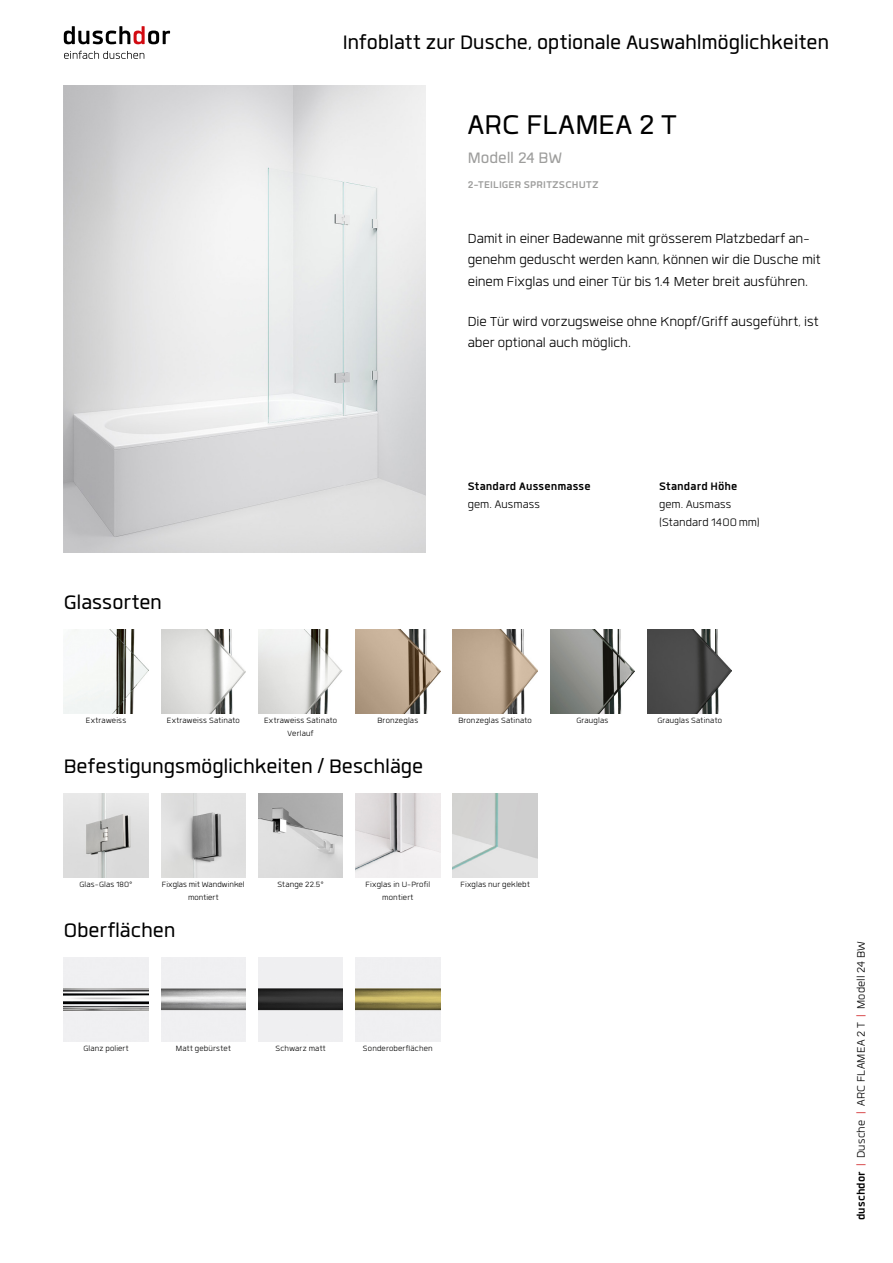
<style>
.page{position:relative;width:893px;height:1263px;background:#fff}
.page>*{position:absolute;margin:0;border:0;box-sizing:border-box;transform-origin:0 0}
.t1{font:37.5px "Quan";letter-spacing:.01em;color:#000}
.t2{font:27px "Quan";letter-spacing:-.005em;color:#000}
.t3{font:21px "Quan";letter-spacing:-.005em;color:#9d9d9c}
.t4{font:18px/21.6px "Quan";color:#000}
.t5{font:15px/18px "Quan";letter-spacing:.005em;color:#000}
.t6{font:700 15px "Quan";letter-spacing:.005em;color:#000}
.t7{font:700 13.5px "Quan";letter-spacing:.015em;color:#9d9d9c}
.t8{font:10.5px/12.6px "Quan";letter-spacing:.015em;color:#000;text-align:center}
.s1{font-weight:700}
.s2{color:#cd1719}
</style>
<div class="page">
<img style="left:64px;top:85px;width:361px;height:467px">
<img style="left:161px;top:629px;width:85px;height:85px">
<img style="left:161px;top:793px;width:85px;height:85px">
<img style="left:161px;top:957px;width:85px;height:85px">
<img style="left:647px;top:629px;width:85px;height:85px">
<img style="left:64px;top:629px;width:84px;height:85px">
<img style="left:64px;top:793px;width:84px;height:85px">
<img style="left:64px;top:957px;width:84px;height:85px">
<img style="left:550px;top:629px;width:85px;height:85px">
<img style="left:453px;top:793px;width:84px;height:85px">
<img style="left:356px;top:629px;width:84px;height:85px">
<img style="left:356px;top:957px;width:84px;height:85px">
<img style="left:258px;top:629px;width:85px;height:85px">
<img style="left:258px;top:793px;width:85px;height:85px">
<img style="left:258px;top:957px;width:85px;height:85px">
<img style="left:453px;top:629px;width:84px;height:85px">
<img style="left:356px;top:793px;width:84px;height:85px">
<svg style="left:64px;top:26px;width:106px;height:18px"></svg>
<svg style="left:64px;top:51px;width:80px;height:8px"></svg>
<h2 class="t2" style="left:343px;top:30px;width:488px">Infoblatt zur Dusche, optionale Auswahlmöglichkeiten</h2>
<h1 class="t1" style="left:468px;top:107px;width:210px">ARC FLAMEA 2 T</h1>
<h3 class="t3" style="left:468px;top:148px;width:96px">Modell 24 BW</h3>
<p class="t7" style="left:468px;top:178px;width:132px">2-TEILIGER SPRITZSCHUTZ</p>
<h3 class="t4" style="left:468px;top:227px;width:354px">Damit in einer Badewanne mit grösserem Platzbedarf an&shy;genehm geduscht werden kann, können wir die Dusche mit einem Fixglas und einer Tür bis 1.4 Meter breit ausführen.</h3>
<h3 class="t4" style="left:468px;top:310px;width:352px">Die Tür wird vorzugsweise ohne Knopf/Griff ausgeführt, ist aber optional auch möglich.</h3>
<h2 class="t2" style="left:64px;top:589px;width:100px">Glassorten</h2>
<h3 class="t6" style="left:468px;top:479px;width:124px">Standard Aussenmasse</h3>
<h3 class="t5" style="left:468px;top:495px;width:74px">gem. Ausmass</h3>
<p class="t8" style="left:86px;top:714px;width:42px">Extraweiss</p>
<p class="t8" style="left:167px;top:714px;width:75px">Extraweiss Satinato</p>
<p class="t8" style="left:264px;top:714px;width:75px">Extraweiss Satinato</p>
<p class="t8" style="left:576px;top:714px;width:33px">Grauglas</p>
<p class="t8" style="left:288px;top:727px;width:27px">Verlauf</p>
<p class="t8" style="left:377px;top:714px;width:42px">Bronzeglas</p>
<p class="t8" style="left:458px;top:714px;width:75px">Bronzeglas Satinato</p>
<h2 class="t2" style="left:64px;top:753px;width:361px">Befestigungsmöglichkeiten / Beschläge</h2>
<p class="t8" style="left:79px;top:878px;width:55px">Glas-Glas 180°</p>
<p class="t8" style="left:162px;top:878px;width:84px">Fixglas mit Wandwinkel montiert</p>
<h2 class="t2" style="left:64px;top:917px;width:113px">Oberflächen</h2>
<p class="t8" style="left:277px;top:878px;width:48px">Stange 22.5°</p>
<p class="t8" style="left:365px;top:878px;width:66px">Fixglas in U-Profil montiert</p>
<p class="t8" style="left:460px;top:878px;width:71px">Fixglas nur geklebt</p>
<p class="t8" style="left:83px;top:1042px;width:47px">Glanz poliert</p>
<p class="t8" style="left:176px;top:1042px;width:56px">Matt gebürstet</p>
<p class="t8" style="left:275px;top:1042px;width:52px">Schwarz matt</p>
<p class="t8" style="left:363px;top:1042px;width:71px">Sonderoberflächen</p>
<h3 class="t6" style="left:659px;top:479px;width:80px">Standard Höhe</h3>
<h3 class="t5" style="left:659px;top:495px;width:102px">gem. Ausmass (Standard 1400mm)</h3>
<p class="t8" style="left:657px;top:714px;width:66px">Grauglas Satinato</p>
<h3 class="t5" style="left:852px;top:1220px;width:281px;rotate:-90deg"><span class="s1">duschdor</span> <span class="s2">|</span> Dusche <span class="s2">|</span> ARC FLAMEA 2 T <span class="s2">|</span> Modell 24 BW</h3>
</div>
